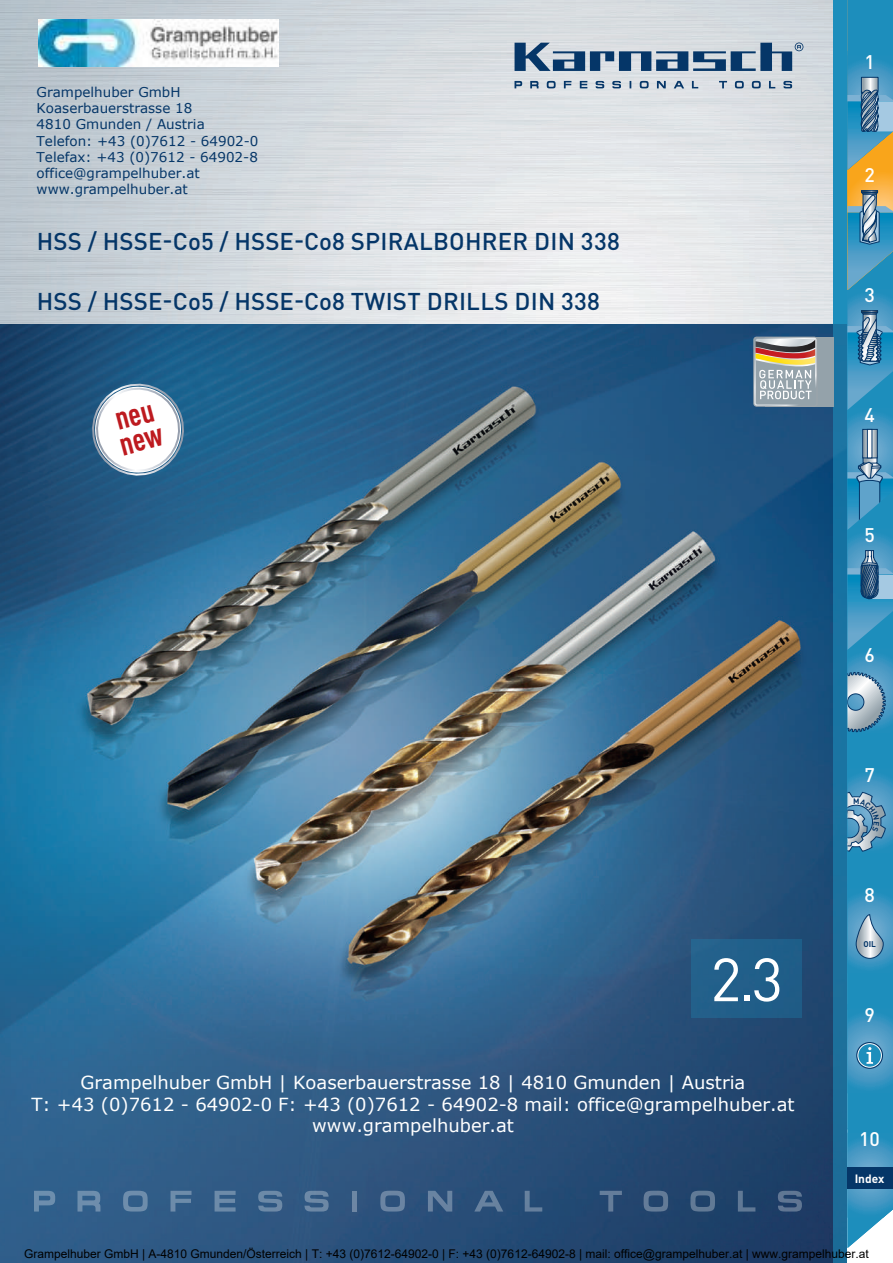
<style>
.page{position:relative;width:893px;height:1263px;background:#fff}
.page>*{position:absolute;margin:0;border:0;box-sizing:border-box;transform-origin:0 0}
.t1{font:60px "DIN Pro";color:#fff}
.t2{font:700 31.65px/25.8px "DIN Cond";color:#bd1a1f}
.t3{font:500 24px "DIN Pro";letter-spacing:.01em;color:#053668}
.t4{font:500 19.5px "FFDIN";color:#fff}
.t5{font:18px/21.6px "Verdana";color:#fff;text-align:center}
.t6{font:13.5px/16.2px "Verdana";color:#053668}
.t7{font:12px "Arial";color:#000}
.t8{font:700 11.85px "FFDIN";color:#fff}
.t9{font:700 8.25px "FFDIN";color:#053668}
</style>
<div class="page">
<img style="left:0;top:323px;width:833px;height:940px">
<svg style="left:0;top:0;width:833px;height:323px;background:#d6dce0"></svg>
<svg style="left:170px;top:1191px;width:22px;height:20px"></svg>
<svg style="left:34px;top:1191px;width:21px;height:20px"></svg>
<svg style="left:215px;top:1191px;width:21px;height:20px"></svg>
<svg style="left:78px;top:1191px;width:22px;height:20px"></svg>
<svg style="left:123px;top:1191px;width:25px;height:20px"></svg>
<svg style="left:644px;top:1191px;width:24px;height:20px"></svg>
<svg style="left:690px;top:1191px;width:25px;height:20px"></svg>
<svg style="left:600px;top:1191px;width:22px;height:20px"></svg>
<svg style="left:778px;top:1191px;width:24px;height:20px"></svg>
<svg style="left:738px;top:1191px;width:17px;height:20px"></svg>
<svg style="left:525px;top:1191px;width:17px;height:20px"></svg>
<svg style="left:305px;top:1191px;width:24px;height:20px"></svg>
<div style="left:352px;top:1191px;width:5px;height:20px;background:#6d87a4"></div>
<svg style="left:258px;top:1191px;width:24px;height:20px"></svg>
<svg style="left:428px;top:1191px;width:24px;height:20px"></svg>
<svg style="left:380px;top:1191px;width:25px;height:20px"></svg>
<svg style="left:474px;top:1191px;width:29px;height:20px"></svg>
<div style="left:833px;top:0;width:60px;height:323px;background:#1d8ebc"></div>
<div style="left:833px;top:323px;width:60px;height:940px;background:#1c72a0"></div>
<svg style="left:514px;top:32px;width:319px;height:56px;background:#a8b7c5"></svg>
<div style="left:765px;top:337px;width:68px;height:69px;background:#94a2aa"></div>
<svg style="left:754px;top:337px;width:63px;height:69px"></svg>
<div style="left:691px;top:940px;width:111px;height:78px;background:#215f8a"></div>
<svg style="left:88px;top:380px;width:100px;height:99px"></svg>
<img style="left:38px;top:19px;width:240px;height:48px">
<svg style="left:847px;top:0;width:46px;height:1248px;background:#4c97b7"></svg>
<p class="t6" style="left:37px;top:84px;width:223px">Grampelhuber GmbH<br>Koaserbauerstrasse 18<br>4810 Gmunden / Austria<br>Telefon: +43 (0)7612 - 64902-0<br>Telefax: +43 (0)7612 - 64902-8 office@grampelhuber.at www.grampelhuber.at</p>
<h3 class="t3" style="left:37px;top:225px;width:585px">HSS / HSSE-Co5 / HSSE-Co8 SPIRALBOHRER DIN 338</h3>
<h3 class="t3" style="left:37px;top:285px;width:565px">HSS / HSSE-Co5 / HSSE-Co8 TWIST DRILLS DIN 338</h3>
<h2 class="t2" style="left:110px;top:407px;width:45px;rotate:-15deg">neu new</h2>
<h1 class="t1" style="left:710px;top:939px;width:74px">2.3</h1>
<h3 class="t5" style="left:31px;top:1071px;width:765px">Grampelhuber GmbH | Koaserbauerstrasse 18 | 4810 Gmunden | Austria<br>T: +43 (0)7612 - 64902-0 F: +43 (0)7612 - 64902-8 mail: office@grampelhuber.at www.grampelhuber.at</h3>
<h3 class="t4" style="left:864px;top:49px;width:12px">1</h3>
<h3 class="t4" style="left:864px;top:163px;width:12px">2</h3>
<h3 class="t4" style="left:864px;top:283px;width:12px">3</h3>
<h3 class="t4" style="left:864px;top:403px;width:12px">4</h3>
<h3 class="t4" style="left:864px;top:522px;width:12px">5</h3>
<h3 class="t4" style="left:864px;top:642px;width:12px">6</h3>
<h3 class="t4" style="left:864px;top:762px;width:12px">7</h3>
<h3 class="t4" style="left:864px;top:882px;width:12px">8</h3>
<p class="t9" style="left:863px;top:938px;width:14px">OIL</p>
<h3 class="t4" style="left:864px;top:1002px;width:12px">9</h3>
<h3 class="t4" style="left:859px;top:1127px;width:22px">10</h3>
<p class="t8" style="left:855px;top:1171px;width:31px">Index</p>
<p class="t7" style="left:24px;top:1245px;width:846px">Grampelhuber GmbH | A-4810 Gmunden/Österreich | T: +43 (0)7612-64902-0 | F: +43 (0)7612-64902-8 | mail: office@grampelhuber.at | www.grampelhuber.at</p>
</div>
